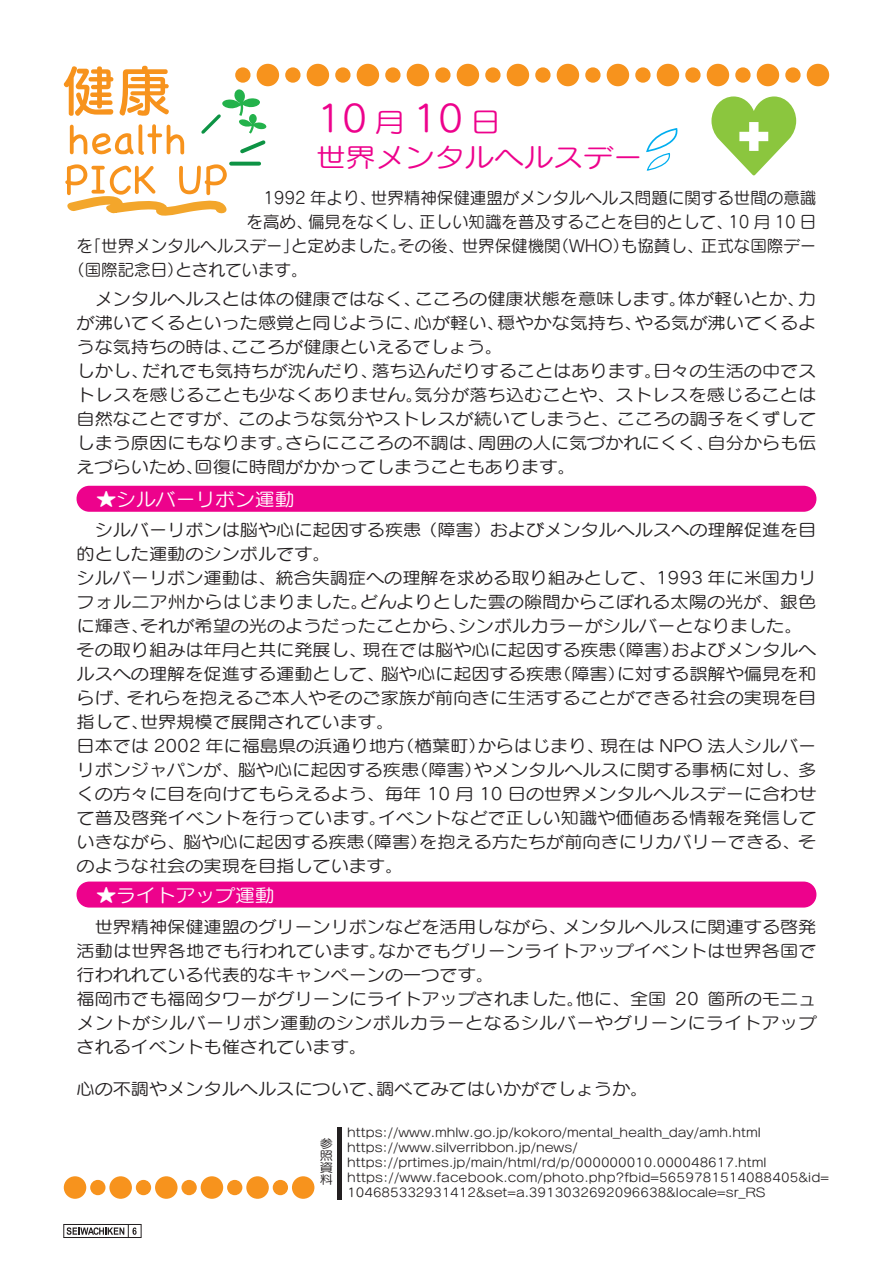
<style>
.page{position:relative;width:893px;height:1263px;background:#fff}
.page>*{position:absolute;margin:0;border:0;box-sizing:border-box;transform-origin:0 0}
.t1{font:55.05px "Seurat CID DB";color:#f7931d}
.t2{font:36px "Seurat CID M";color:#ed028c;scale:1.1 1}
.t3{font:26.1px "Seurat CID M";color:#ed028c;scale:1.14 1}
.t4{font:18px "Seurat CID M";color:#fff;scale:1.1 1}
.t5{font:16.5px/24px "Seurat CID M";color:#231f20;scale:1.1 1}
.t6{font:16.5px "Seurat CID M";color:#231f20}
.t7{font:12px/15px "Seurat CID M";color:#231f20;scale:1.1 1}
.s1{font-size:27px}
</style>
<div class="page">
<div style="left:64px;top:1224px;width:77px;height:14px;border:1px solid #231f20"></div>
<svg style="left:67px;top:1224px;width:70px;height:14px"></svg>
<hr style="left:337px;top:1128px;width:4px;height:72px;background:#231f20">
<svg style="left:70px;top:124px;width:114px;height:31px"></svg>
<svg style="left:65px;top:164px;width:162px;height:52px"></svg>
<svg style="left:231px;top:162px;width:28px;height:4px"></svg>
<svg style="left:201px;top:89px;width:66px;height:65px"></svg>
<div style="left:507px;top:64px;width:22px;height:22px;background:#f7931d;border-radius:50%"></div>
<div style="left:535px;top:67px;width:16px;height:16px;background:#f7931d;border-radius:50%"></div>
<div style="left:557px;top:64px;width:22px;height:22px;background:#f7931d;border-radius:50%"></div>
<div style="left:585px;top:67px;width:16px;height:16px;background:#f7931d;border-radius:50%"></div>
<div style="left:607px;top:64px;width:22px;height:22px;background:#f7931d;border-radius:50%"></div>
<div style="left:635px;top:67px;width:16px;height:16px;background:#f7931d;border-radius:50%"></div>
<div style="left:657px;top:64px;width:22px;height:22px;background:#f7931d;border-radius:50%"></div>
<div style="left:685px;top:67px;width:16px;height:16px;background:#f7931d;border-radius:50%"></div>
<div style="left:707px;top:64px;width:22px;height:22px;background:#f7931d;border-radius:50%"></div>
<div style="left:735px;top:67px;width:16px;height:16px;background:#f7931d;border-radius:50%"></div>
<div style="left:757px;top:64px;width:22px;height:22px;background:#f7931d;border-radius:50%"></div>
<div style="left:785px;top:67px;width:16px;height:16px;background:#f7931d;border-radius:50%"></div>
<div style="left:807px;top:64px;width:22px;height:22px;background:#f7931d;border-radius:50%"></div>
<div style="left:235px;top:67px;width:15px;height:16px;background:#f7931d;border-radius:50%"></div>
<div style="left:257px;top:64px;width:22px;height:22px;background:#f7931d;border-radius:50%"></div>
<div style="left:285px;top:67px;width:16px;height:16px;background:#f7931d;border-radius:50%"></div>
<div style="left:307px;top:64px;width:22px;height:22px;background:#f7931d;border-radius:50%"></div>
<div style="left:335px;top:67px;width:16px;height:16px;background:#f7931d;border-radius:50%"></div>
<div style="left:357px;top:64px;width:22px;height:22px;background:#f7931d;border-radius:50%"></div>
<div style="left:385px;top:67px;width:16px;height:16px;background:#f7931d;border-radius:50%"></div>
<div style="left:407px;top:64px;width:22px;height:22px;background:#f7931d;border-radius:50%"></div>
<div style="left:435px;top:67px;width:16px;height:16px;background:#f7931d;border-radius:50%"></div>
<div style="left:457px;top:64px;width:22px;height:22px;background:#f7931d;border-radius:50%"></div>
<div style="left:485px;top:67px;width:16px;height:16px;background:#f7931d;border-radius:50%"></div>
<div style="left:227px;top:1180px;width:15px;height:15px;background:#f7931d;border-radius:50%"></div>
<div style="left:246px;top:1176px;width:23px;height:23px;background:#f7931d;border-radius:50%"></div>
<div style="left:90px;top:1180px;width:15px;height:15px;background:#f7931d;border-radius:50%"></div>
<div style="left:109px;top:1176px;width:23px;height:23px;background:#f7931d;border-radius:50%"></div>
<div style="left:136px;top:1180px;width:15px;height:15px;background:#f7931d;border-radius:50%"></div>
<div style="left:155px;top:1176px;width:23px;height:23px;background:#f7931d;border-radius:50%"></div>
<div style="left:181px;top:1180px;width:16px;height:15px;background:#f7931d;border-radius:50%"></div>
<div style="left:201px;top:1176px;width:22px;height:23px;background:#f7931d;border-radius:50%"></div>
<div style="left:64px;top:1176px;width:22px;height:23px;background:#f7931d;border-radius:50%"></div>
<div style="left:273px;top:1180px;width:15px;height:15px;background:#f7931d;border-radius:50%"></div>
<div style="left:292px;top:1176px;width:22px;height:23px;background:#f7931d;border-radius:50%"></div>
<div style="left:77px;top:486px;width:739px;height:26px;background:#ed028c;border-radius:13px"></div>
<div style="left:77px;top:881px;width:739px;height:26px;background:#ed028c;border-radius:13px"></div>
<svg style="left:646px;top:128px;width:32px;height:43px"></svg>
<svg style="left:711px;top:96px;width:85px;height:79px"></svg>
<p class="t1" style="left:61px;top:55px;width:112px">健康</p>
<p class="t2" style="left:316px;top:96px;width:169px">10<span class="s1">月</span>10<span class="s1">日</span></p>
<p class="t3" style="left:316px;top:141px;width:288px">世界メンタルヘルスデー</p>
<p class="t6" style="left:247px;top:187px;width:571px">　1992 年より、世界精神保健連盟がメンタルヘルス問題に関する世間の意識</p>
<p class="t6" style="left:247px;top:211px;width:571px">を高め、偏見をなくし、正しい知識を普及することを目的として、10 月 10 日</p>
<p class="t6" style="left:77px;top:235px;width:741px">を「世界メンタルヘルスデー」と定めました。その後、世界保健機関（WHO）も協賛し、正式な国際デー</p>
<p class="t6" style="left:68px;top:259px;width:241px">（国際記念日）とされています。</p>
<p class="t5" style="left:77px;top:286px;width:674px">　メンタルヘルスとは体の健康ではなく、こころの健康状態を意味します。体が軽いとか、力が沸いてくるといった感覚と同じように、心が軽い、穏やかな気持ち、やる気が沸いてくるような気持ちの時は、こころが健康といえるでしょう。<br>しかし、だれでも気持ちが沈んだり、落ち込んだりすることはあります。日々の生活の中でストレスを感じることも少なくありません。気分が落ち込むことや、ストレスを感じることは自然なことですが、このような気分やストレスが続いてしまうと、こころの調子をくずしてしまう原因にもなります。さらにこころの不調は、周囲の人に気づかれにくく、自分からも伝えづらいため、回復に時間がかかってしまうこともあります。</p>
<p class="t4" style="left:96px;top:488px;width:182px">★シルバーリボン運動</p>
<p class="t5" style="left:77px;top:517px;width:674px">　シルバーリボンは脳や心に起因する疾患（障害）およびメンタルヘルスへの理解促進を目的とした運動のシンボルです。<br>シルバーリボン運動は、統合失調症への理解を求める取り組みとして、1993 年に米国カリフォルニア州からはじまりました。どんよりとした雲の隙間からこぼれる太陽の光が、銀色に輝き、それが希望の光のようだったことから、シンボルカラーがシルバーとなりました。その取り組みは年月と共に発展し、現在では脳や心に起因する疾患（障害）およびメンタルヘルスへの理解を促進する運動として、脳や心に起因する疾患（障害）に対する誤解や偏見を和らげ、それらを抱えるご本人やそのご家族が前向きに生活することができる社会の実現を目指して、世界規模で展開されています。<br>日本では 2002 年に福島県の浜通り地方（楢葉町）からはじまり、現在は NPO 法人シルバーリボンジャパンが、脳や心に起因する疾患（障害）やメンタルヘルスに関する事柄に対し、多くの方々に目を向けてもらえるよう、毎年 10 月 10 日の世界メンタルヘルスデーに合わせて普及啓発イベントを行っています。イベントなどで正しい知識や価値ある情報を発信していきながら、脳や心に起因する疾患（障害）を抱える方たちが前向きにリカバリーできる、そのような社会の実現を目指しています。</p>
<p class="t4" style="left:96px;top:884px;width:163px">★ライトアップ運動</p>
<p class="t5" style="left:77px;top:914px;width:674px">　世界精神保健連盟のグリーンリボンなどを活用しながら、メンタルヘルスに関連する啓発活動は世界各地でも行われています。なかでもグリーンライトアップイベントは世界各国で行われれている代表的なキャンペーンの一つです。<br>福岡市でも福岡タワーがグリーンにライトアップされました。他に、全国 20 箇所のモニュメントがシルバーリボン運動のシンボルカラーとなるシルバーやグリーンにライトアップされるイベントも催されています。</p>
<p class="t5" style="left:77px;top:1076px;width:521px">心の不調やメンタルヘルスについて、調べてみてはいかがでしょうか。</p>
<p class="t7" style="left:320px;top:1137px;width:13px;line-height:12px;text-align:justify">参照資料</p>
<p class="t7" style="left:347px;top:1125px;width:439px">https://www.mhlw.go.jp/kokoro/mental_health_day/amh.html https://www.silverribbon.jp/news/ https://prtimes.jp/main/html/rd/p/000000010.000048617.html https://www.facebook.com/photo.php?fbid=5659781514088405&amp;id= 104685332931412&amp;set=a.3913032692096638&amp;locale=sr_RS</p>
</div>
